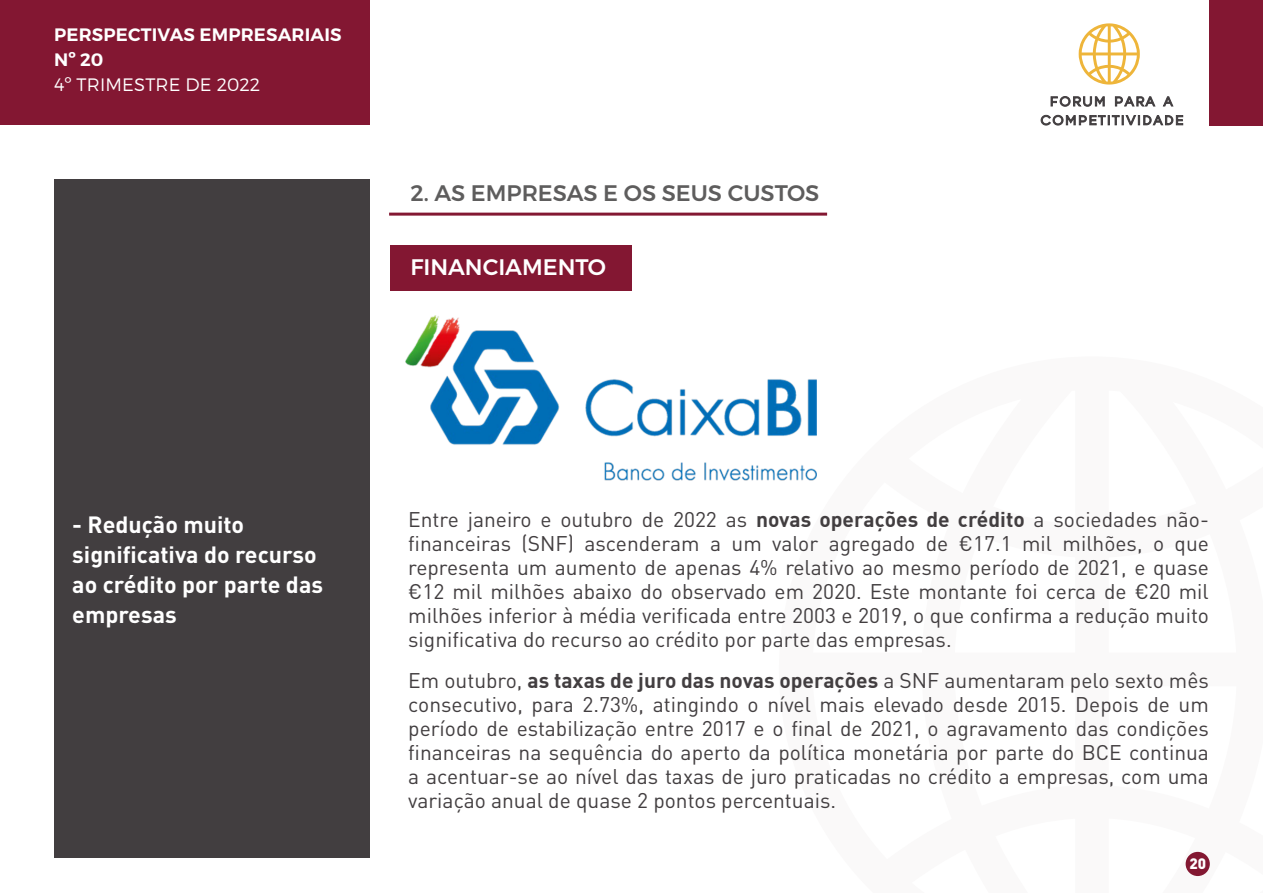
<style>
.page{position:relative;width:1263px;height:893px;background:#fff}
.page>*{position:absolute;margin:0;border:0;box-sizing:border-box;transform-origin:0 0}
.t1{font:700 23.25px/30px "DIN Pro";color:#fff}
.t2{font:500 22.5px "Montserrat";color:#5e5d5d}
.t3{font:500 22.5px "Montserrat";color:#fff}
.t4{font:21px/24px "DIN Pro";color:#423e40;text-align:justify}
.t5{font:600 18px/25.2px "Montserrat";letter-spacing:.01em;color:#fff}
.t6{font:300 18px "Montserrat";letter-spacing:.01em;color:#fff}
.t7{font:900 15px "DIN Pro";color:#fff}
.s1{font-family:"DIN";font-weight:700}
</style>
<div class="page">
<div style="left:54px;top:179px;width:316px;height:678px;background:#423e40"></div>
<div style="left:0;top:0;width:370px;height:125px;background:#831732"></div>
<div style="left:1210px;top:0;width:53px;height:125px;background:#831732"></div>
<svg style="left:1079px;top:23px;width:61px;height:62px"></svg>
<svg style="left:1050px;top:96px;width:55px;height:11px"></svg>
<svg style="left:1115px;top:96px;width:41px;height:11px"></svg>
<svg style="left:1162px;top:96px;width:12px;height:11px"></svg>
<svg style="left:1040px;top:114px;width:143px;height:12px"></svg>
<div style="left:1185px;top:852px;width:25px;height:24px;background:#831832;border-radius:50%"></div>
<div style="left:390px;top:245px;width:241px;height:45px;background:#831732"></div>
<hr style="left:389px;top:213px;width:438px;height:3px;background:#831832">
<img style="left:405px;top:316px;width:411px;height:164px">
<p class="t5" style="left:54px;top:22px;width:289px">PERSPECTIVAS EMPRESARIAIS<br>Nº 20</p>
<p class="t6" style="left:54px;top:74px;width:208px">4º TRIMESTRE DE 2022</p>
<p class="t2" style="left:410px;top:179px;width:410px">2. AS EMPRESAS E OS SEUS CUSTOS</p>
<p class="t3" style="left:410px;top:253px;width:197px">FINANCIAMENTO</p>
<p class="t1" style="left:72px;top:508px;width:252px">- Redução muito significativa do recurso ao crédito por parte das empresas</p>
<p class="t4" style="left:408px;top:506px;width:802px">Entre janeiro e outubro de 2022 as <span class="s1">novas operações de crédito</span> a sociedades não&shy;financeiras (SNF) ascenderam a um valor agregado de €17.1 mil milhões, o que representa um aumento de apenas 4% relativo ao mesmo período de 2021, e quase €12 mil milhões abaixo do observado em 2020. Este montante foi cerca de €20 mil milhões inferior à média verificada entre 2003 e 2019, o que confirma a redução muito significativa do recurso ao crédito por parte das empresas.</p>
<p class="t4" style="left:408px;top:667px;width:802px">Em outubro, <span class="s1">as taxas de juro das novas operações</span> a SNF aumentaram pelo sexto mês consecutivo, para 2.73%, atingindo o nível mais elevado desde 2015. Depois de um período de estabilização entre 2017 e o final de 2021, o agravamento das condições financeiras na sequência do aperto da política monetária por parte do BCE continua a acentuar-se ao nível das taxas de juro praticadas no crédito a empresas, com uma variação anual de quase 2 pontos percentuais.</p>
<p class="t7" style="left:1189px;top:853px;width:18px">20</p>
</div>
